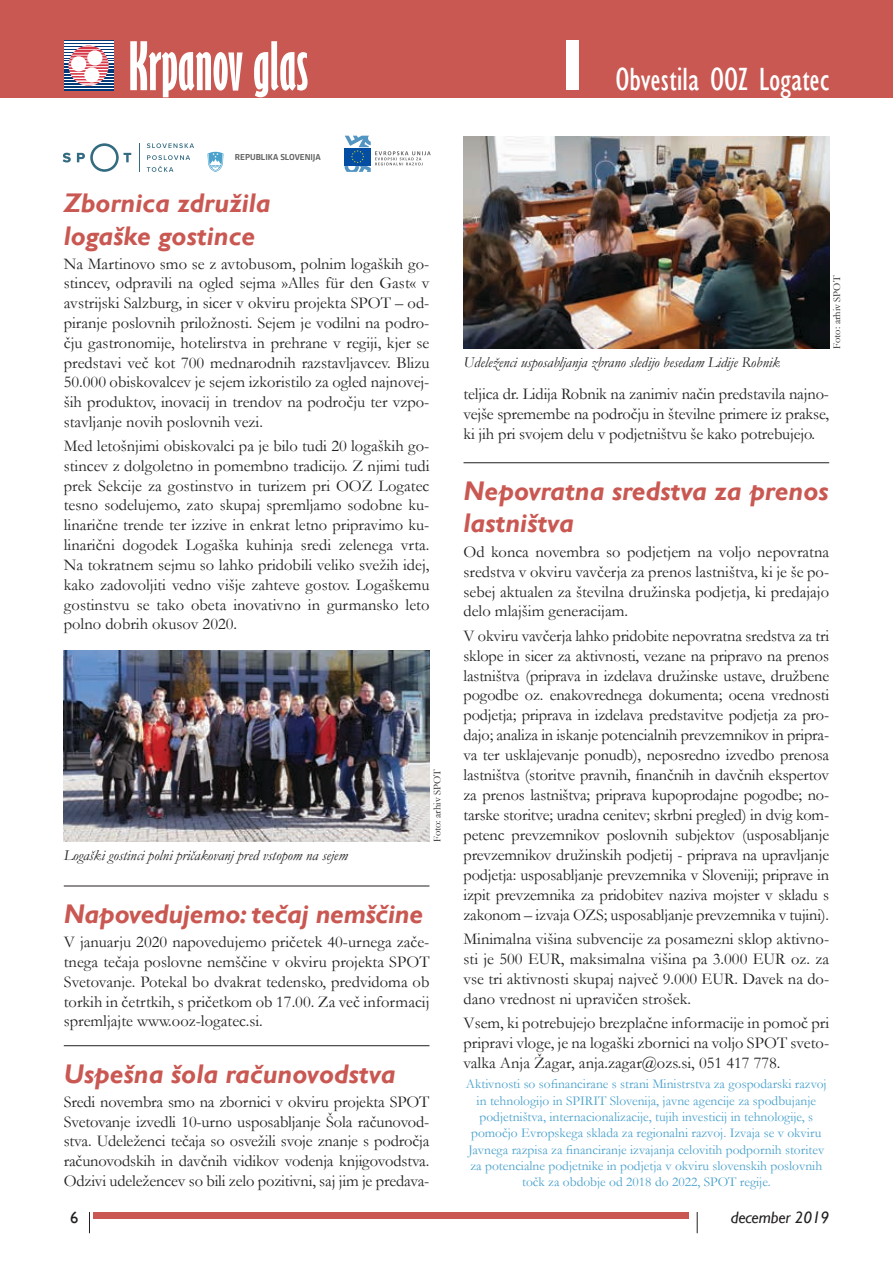
<style>
.page{position:relative;width:893px;height:1263px;background:#fff}
.page>*{position:absolute;margin:0;border:0;box-sizing:border-box;transform-origin:0 0}
.t1{font:700 extra-condensed 61.5px "Gill Sans";color:#fff}
.t2{font:condensed 33px "Gill Sans";color:#fff}
.t3{font:italic 700 27px/32.4px "Gill Sans";color:#ca5852}
.t4{font:16.5px/19.8px "Garamond";color:#231f20;text-align:justify}
.t5{font:italic 16.5px "Gill Sans";letter-spacing:-.01em;color:#231f20}
.t6{font:16.5px "Gill Sans";color:#231f20}
.t7{font:italic 15px "Garamond";color:#231f20}
.t8{font:13.5px/16.4px "Garamond";color:#49a1cc;text-align:center}
.t9{font:10.5px "Garamond";color:#231f20}
.t10{font:700 8.4px "Republika";color:#636466}
</style>
<div class="page">
<svg style="left:89px;top:1212px;width:1px;height:21px"></svg>
<div style="left:94px;top:1212px;width:595px;height:6px;background:#ca5852"></div>
<svg style="left:697px;top:1212px;width:1px;height:21px"></svg>
<div style="left:0;top:0;width:893px;height:98px;background:#ca5852"></div>
<div style="left:566px;top:41px;width:13px;height:49px;background:#fff"></div>
<svg style="left:64px;top:41px;width:49px;height:49px"></svg>
<hr style="left:64px;top:43px;width:49px;height:1px;background:#003976">
<hr style="left:64px;top:46px;width:49px;height:1px;background:#003976">
<hr style="left:64px;top:49px;width:49px;height:1px;background:#003976">
<hr style="left:64px;top:52px;width:49px;height:1px;background:#003976">
<hr style="left:64px;top:55px;width:49px;height:1px;background:#003976">
<hr style="left:64px;top:58px;width:49px;height:1px;background:#003976">
<hr style="left:64px;top:60px;width:49px;height:1px;background:#003976">
<hr style="left:64px;top:63px;width:49px;height:1px;background:#003976">
<hr style="left:64px;top:66px;width:49px;height:1px;background:#003976">
<hr style="left:64px;top:69px;width:49px;height:1px;background:#003976">
<hr style="left:64px;top:72px;width:49px;height:1px;background:#003976">
<hr style="left:64px;top:75px;width:49px;height:1px;background:#003976">
<hr style="left:64px;top:78px;width:49px;height:1px;background:#003976">
<hr style="left:64px;top:80px;width:49px;height:2px;background:#003976">
<hr style="left:64px;top:83px;width:49px;height:2px;background:#003976">
<hr style="left:64px;top:86px;width:49px;height:2px;background:#003976">
<hr style="left:64px;top:41px;width:49px;height:1px;background:#003976">
<hr style="left:64px;top:89px;width:49px;height:1px;background:#003976">
<svg style="left:69px;top:46px;width:40px;height:39px;background:#d7afbb"></svg>
<svg style="left:345px;top:136px;width:86px;height:36px"></svg>
<svg style="left:207px;top:152px;width:16px;height:20px"></svg>
<svg style="left:63px;top:143px;width:68px;height:29px"></svg>
<svg style="left:139px;top:143px;width:1px;height:29px"></svg>
<svg style="left:147px;top:143px;width:47px;height:5px"></svg>
<svg style="left:147px;top:155px;width:43px;height:5px"></svg>
<svg style="left:147px;top:166px;width:26px;height:6px"></svg>
<hr style="left:463px;top:462px;width:366px;height:1px;background:#231f20">
<img style="left:64px;top:650px;width:365px;height:192px">
<hr style="left:64px;top:886px;width:365px;height:1px;background:#231f20">
<hr style="left:64px;top:1045px;width:365px;height:1px;background:#231f20">
<img style="left:463px;top:136px;width:366px;height:213px">
<h1 class="t1" style="left:129px;top:29px;width:181px">Krpanov glas</h1>
<p class="t10" style="left:235px;top:150px;width:87px">REPUBLIKA SLOVENIJA</p>
<h3 class="t3" style="left:64px;top:188px;width:208px">Zbornica združila logaške gostince</h3>
<p class="t4" style="left:64px;top:253px;width:367px">Na Martinovo smo se z avtobusom, polnim logaških go&shy;stincev, odpravili na ogled sejma »Alles für den Gast« v avstrijski Salzburg, in sicer v okviru projekta SPOT – od&shy;piranje poslovnih priložnosti. Sejem je vodilni na podro&shy;čju gastronomije, hotelirstva in prehrane v regiji, kjer se predstavi več kot 700 mednarodnih razstavljavcev. Blizu 50.000 obiskovalcev je sejem izkoristilo za ogled najnovej&shy;ših produktov, inovacij in trendov na področju ter vzpo&shy;stavljanje novih poslovnih vezi.</p>
<p class="t4" style="left:64px;top:436px;width:367px">Med letošnjimi obiskovalci pa je bilo tudi 20 logaških go&shy;stincev z dolgoletno in pomembno tradicijo. Z njimi tudi prek Sekcije za gostinstvo in turizem pri OOZ Logatec tesno sodelujemo, zato skupaj spremljamo sodobne ku&shy;linarične trende ter izzive in enkrat letno pripravimo ku&shy;linarični dogodek Logaška kuhinja sredi zelenega vrta.<br>Na tokratnem sejmu so lahko pridobili veliko svežih idej, kako zadovoljiti vedno višje zahteve gostov. Logaškemu gostinstvu se tako obeta inovativno in gurmansko leto polno dobrih okusov 2020.</p>
<p class="t7" style="left:64px;top:845px;width:285px">Logaški gostinci polni pričakovanj pred vstopom na sejem</p>
<p class="t9" style="left:430px;top:842px;width:74px;rotate:-90deg">Foto: arhiv SPOT</p>
<h3 class="t3" style="left:64px;top:898px;width:361px">Napovedujemo: tečaj nemščine</h3>
<p class="t4" style="left:64px;top:931px;width:367px">V januarju 2020 napovedujemo pričetek 40-urnega zače&shy;tnega tečaja poslovne nemščine v okviru projekta SPOT Svetovanje. Potekal bo dvakrat tedensko, predvidoma ob torkih in četrtkih, s pričetkom ob 17.00. Za več informacij spremljajte www.ooz-logatec.si.</p>
<h3 class="t3" style="left:64px;top:1058px;width:333px">Uspešna šola računovodstva</h3>
<p class="t4" style="left:64px;top:1091px;width:367px">Sredi novembra smo na zbornici v okviru projekta SPOT Svetovanje izvedli 10-urno usposabljanje Šola računovod&shy;stva. Udeleženci tečaja so osvežili svoje znanje s področja računovodskih in davčnih vidikov vodenja knjigovodstva.<br>Odzivi udeležencev so bili zelo pozitivni, saj jim je predava-</p>
<h2 class="t2" style="left:616px;top:59px;width:215px">Obvestila OOZ Logatec</h2>
<p class="t7" style="left:463px;top:352px;width:318px">Udeleženci usposabljanja zbrano sledijo besedam Lidije Robnik</p>
<p class="t9" style="left:830px;top:349px;width:74px;rotate:-90deg">Foto: arhiv SPOT</p>
<p class="t4" style="left:463px;top:383px;width:367px">teljica dr. Lidija Robnik na zanimiv način predstavila najno&shy;vejše spremembe na področju in številne primere iz prakse, ki jih pri svojem delu v podjetništvu še kako potrebujejo.</p>
<h3 class="t3" style="left:463px;top:475px;width:367px">Nepovratna sredstva za prenos lastništva</h3>
<p class="t4" style="left:463px;top:541px;width:367px">Od konca novembra so podjetjem na voljo nepovratna sredstva v okviru vavčerja za prenos lastništva, ki je še po&shy;sebej aktualen za številna družinska podjetja, ki predajajo delo mlajšim generacijam.</p>
<p class="t4" style="left:463px;top:625px;width:367px">V okviru vavčerja lahko pridobite nepovratna sredstva za tri sklope in sicer za aktivnosti, vezane na pripravo na prenos lastništva (priprava in izdelava družinske ustave, družbene pogodbe oz. enakovrednega dokumenta; ocena vrednosti podjetja; priprava in izdelava predstavitve podjetja za pro&shy;dajo; analiza in iskanje potencialnih prevzemnikov in pripra&shy;va ter usklajevanje ponudb), neposredno izvedbo prenosa lastništva (storitve pravnih, finančnih in davčnih ekspertov za prenos lastništva; priprava kupoprodajne pogodbe; no&shy;tarske storitve; uradna cenitev; skrbni pregled) in dvig kom&shy;petenc prevzemnikov poslovnih subjektov (usposabljanje prevzemnikov družinskih podjetij - priprava na upravljanje podjetja: usposabljanje prevzemnika v Sloveniji; priprave in izpit prevzemnika za pridobitev naziva mojster v skladu s zakonom – izvaja OZS; usposabljanje prevzemnika v tujini).</p>
<p class="t4" style="left:463px;top:928px;width:367px">Minimalna višina subvencije za posamezni sklop aktivno&shy;sti je 500 EUR, maksimalna višina pa 3.000 EUR oz. za vse tri aktivnosti skupaj največ 9.000 EUR. Davek na do&shy;dano vrednost ni upravičen strošek.</p>
<p class="t4" style="left:463px;top:1012px;width:367px">Vsem, ki potrebujejo brezplačne informacije in pomoč pri pripravi vloge, je na logaški zbornici na voljo SPOT sveto&shy;valka Anja Žagar, anja.zagar@ozs.si, 051 417 778.</p>
<p class="t8" style="left:466px;top:1076px;width:362px">Aktivnosti so sofinancirane s strani Ministrstva za gospodarski razvoj in tehnologijo in SPIRIT Slovenija, javne agencije za spodbujanje podjetništva, internacionalizacije, tujih investicij in tehnologije, s pomočjo Evropskega sklada za regionalni razvoj. Izvaja se v okviru Javnega razpisa za financiranje izvajanja celovitih podpornih storitev za potencialne podjetnike in podjetja v okviru slovenskih poslovnih točk za obdobje od 2018 do 2022, SPOT regije.</p>
<p class="t6" style="left:70px;top:1208px;width:10px">6</p>
<p class="t5" style="left:731px;top:1208px;width:100px">december 2019</p>
</div>
